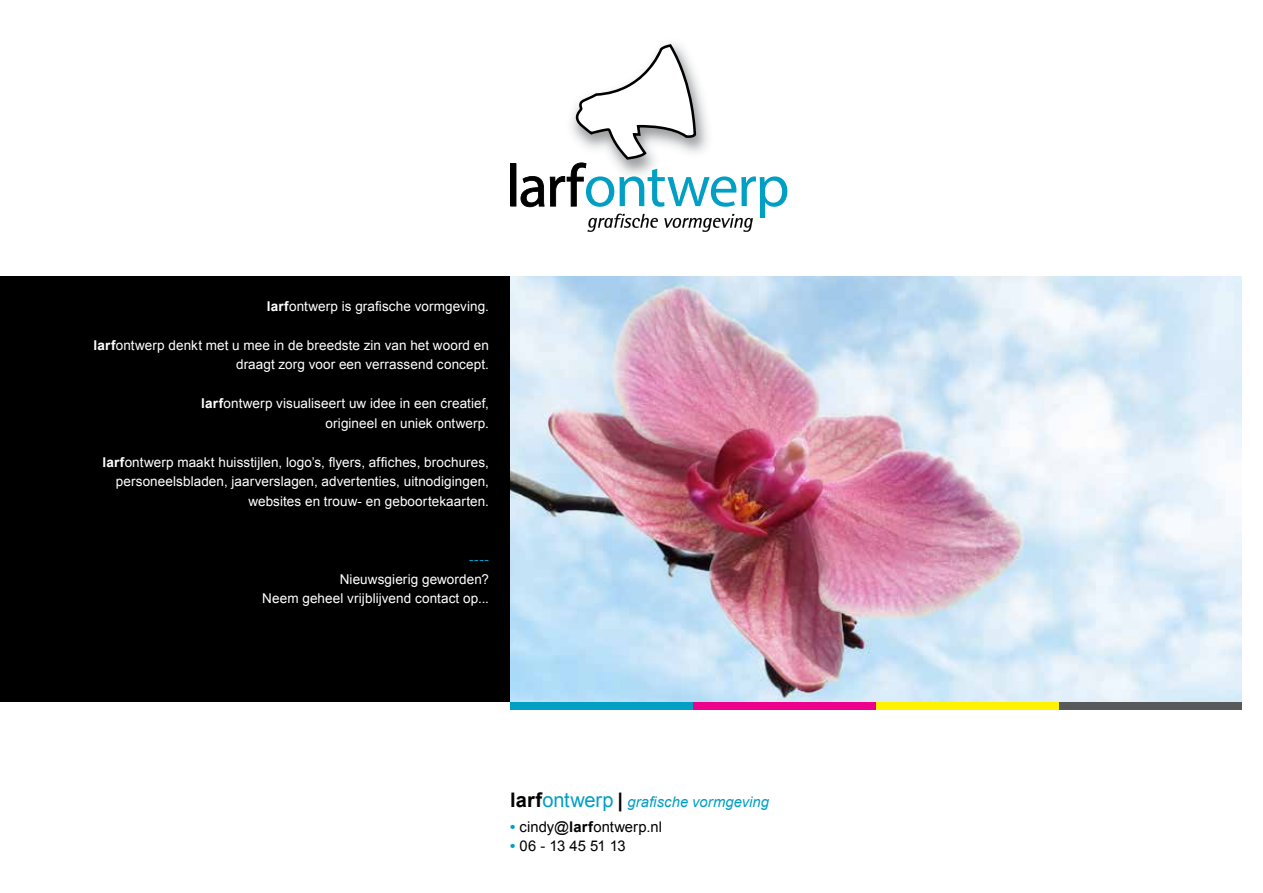
<style>
.page{position:relative;width:1263px;height:893px;background:#fff}
.page>*{position:absolute;margin:0;border:0;box-sizing:border-box;transform-origin:0 0}
.t1{font:14.7px "Arial";letter-spacing:.005em;color:#000}
.t2{font:italic 14.7px "Arial";letter-spacing:.005em;color:#009fc3}
.t3{font:13.5px/19.5px "Arial";letter-spacing:.01em;color:#fff;text-align:right}
.t4{font:13.5px "Arial";color:#009fc3}
.s1{font-weight:700}
.s2{font-weight:700;font-style:normal;font-size:20.1px;color:#000}
.s3{font-style:normal;font-size:20.1px}
.s4{font-weight:700;color:#009fc3}
</style>
<div class="page">
<svg style="left:510px;top:44px;width:277px;height:188px"></svg>
<div style="left:0;top:276px;width:510px;height:426px;background:#000"></div>
<div style="left:510px;top:702px;width:183px;height:8px;background:#009fc3"></div>
<div style="left:693px;top:702px;width:183px;height:8px;background:#ec008c"></div>
<div style="left:876px;top:702px;width:183px;height:8px;background:#fff200"></div>
<div style="left:1059px;top:702px;width:183px;height:8px;background:#58595b"></div>
<img style="left:510px;top:276px;width:732px;height:426px">
<p class="t3" style="left:267px;top:296px;width:224px"><span class="s1">larf</span>ontwerp is grafische vormgeving.</p>
<p class="t3" style="left:94px;top:335px;width:397px"><span class="s1">larf</span>ontwerp denkt met u mee in de breedste zin van het woord en draagt zorg voor een verrassend concept.</p>
<p class="t3" style="left:201px;top:394px;width:289px"><span class="s1">larf</span>ontwerp visualiseert uw idee in een creatief, origineel en uniek ontwerp.</p>
<p class="t3" style="left:102px;top:452px;width:388px"><span class="s1">larf</span>ontwerp maakt huisstijlen, logo’s, flyers, affiches, brochures, personeelsbladen, jaarverslagen, advertenties, uitnodigingen, websites en trouw- en geboortekaarten.</p>
<p class="t4" style="left:469px;top:551px;width:21px">----</p>
<p class="t3" style="left:262px;top:569px;width:228px">Nieuwsgierig geworden?<br>Neem geheel vrijblijvend contact op...</p>
<p class="t2" style="left:510px;top:792px;width:260px"><span class="s2">larf</span><span class="s3">ontwerp</span> <span class="s2">|</span> grafische vormgeving</p>
<p class="t1" style="left:510px;top:817px;width:153px"><span class="s4">•</span> cindy@<span class="s1">larf</span>ontwerp.nl</p>
<p class="t1" style="left:510px;top:836px;width:117px"><span class="s4">•</span> 06 - 13 45 51 13</p>
</div>
